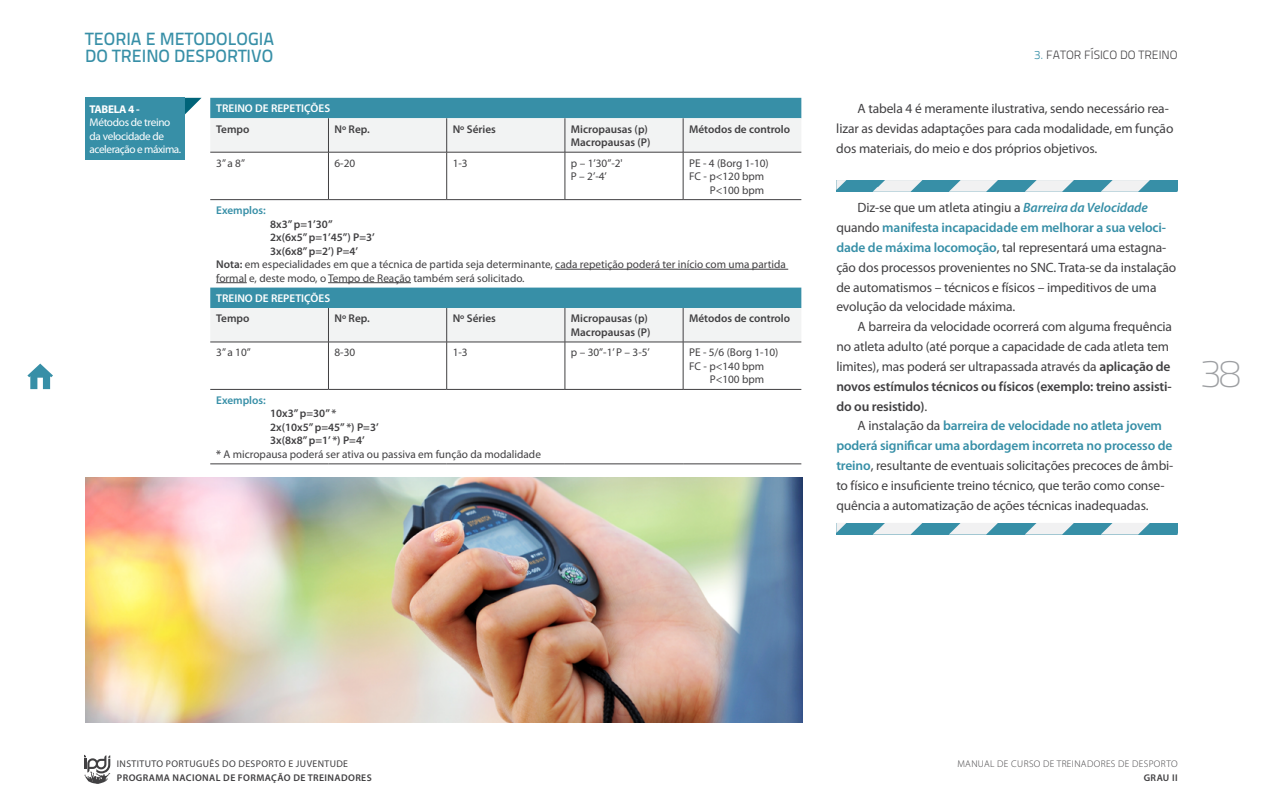
<style>
.page{position:relative;width:1263px;height:808px;background:#fff}
.page>*{position:absolute;margin:0;border:0;box-sizing:border-box;transform-origin:0 0}
.t1{font:700 39px "Titillium Text 14 L";color:#9d9fa2}
.t2{font:17.7px/16.4px "Titillium Text 14 L 600 wt";color:#378fa7}
.t3{font:13.5px/19.8px "Myriad Pro";letter-spacing:-.01em;color:#414042}
.t4{font:12px "Titillium Text 14 L 250 wt";color:#414042}
.t5{font:11.25px/13.5px "Myriad Pro";color:#414042}
.t6{font:600 11.25px/13.5px "Myriad Pro";color:#414042}
.t7{font:11.25px/13.5px "Myriad Pro";letter-spacing:-.03em;color:#fff}
.t8{font:600 11.25px "Myriad Pro";color:#fff}
.t9{font:600 11.25px "Myriad Pro";color:#378fa7}
.t10{font:700 11.25px "Myriad Pro";letter-spacing:-.03em;color:#fff}
.t11{font:600 9.75px "Myriad Pro";letter-spacing:.04em;color:#414042}
.t12{font:9.75px "Myriad Pro";letter-spacing:.04em;color:#414042}
.t13{font:300 9.75px "Myriad Pro";letter-spacing:.04em;color:#414042}
.s1{font-weight:600}
.s2{color:#378fa7}
.s3{font-weight:600;font-style:italic;color:#378fa7}
.s4{font-weight:600;color:#378fa7}
</style>
<div class="page">
<svg style="left:27px;top:364px;width:26px;height:25px"></svg>
<svg style="left:84px;top:755px;width:26px;height:29px"></svg>
<div style="left:210px;top:98px;width:591px;height:20px;background:#378fa7"></div>
<svg style="left:210px;top:118px;width:591px;height:224px"></svg>
<hr style="left:328px;top:118px;width:1px;height:34px;background:#414042">
<hr style="left:446px;top:118px;width:1px;height:34px;background:#414042">
<hr style="left:565px;top:118px;width:1px;height:34px;background:#414042">
<hr style="left:683px;top:118px;width:1px;height:34px;background:#414042">
<hr style="left:210px;top:152px;width:118px;height:1px;background:#414042">
<hr style="left:328px;top:152px;width:119px;height:1px;background:#414042">
<hr style="left:328px;top:152px;width:1px;height:47px;background:#414042">
<hr style="left:447px;top:152px;width:118px;height:1px;background:#414042">
<hr style="left:446px;top:152px;width:1px;height:47px;background:#414042">
<hr style="left:565px;top:152px;width:118px;height:1px;background:#414042">
<hr style="left:565px;top:152px;width:1px;height:47px;background:#414042">
<hr style="left:683px;top:152px;width:118px;height:1px;background:#414042">
<hr style="left:683px;top:152px;width:1px;height:47px;background:#414042">
<hr style="left:210px;top:199px;width:118px;height:1px;background:#414042">
<hr style="left:328px;top:199px;width:119px;height:1px;background:#414042">
<hr style="left:447px;top:199px;width:118px;height:1px;background:#414042">
<hr style="left:565px;top:199px;width:118px;height:1px;background:#414042">
<hr style="left:683px;top:199px;width:118px;height:1px;background:#414042">
<hr style="left:328px;top:308px;width:1px;height:34px;background:#414042">
<hr style="left:446px;top:308px;width:1px;height:34px;background:#414042">
<hr style="left:565px;top:308px;width:1px;height:34px;background:#414042">
<hr style="left:683px;top:308px;width:1px;height:34px;background:#414042">
<hr style="left:210px;top:342px;width:118px;height:1px;background:#414042">
<hr style="left:328px;top:342px;width:119px;height:1px;background:#414042">
<hr style="left:328px;top:342px;width:1px;height:47px;background:#414042">
<hr style="left:447px;top:342px;width:118px;height:1px;background:#414042">
<hr style="left:446px;top:342px;width:1px;height:47px;background:#414042">
<hr style="left:565px;top:342px;width:118px;height:1px;background:#414042">
<hr style="left:565px;top:342px;width:1px;height:47px;background:#414042">
<hr style="left:683px;top:342px;width:118px;height:1px;background:#414042">
<hr style="left:683px;top:342px;width:1px;height:47px;background:#414042">
<hr style="left:210px;top:389px;width:118px;height:1px;background:#414042">
<hr style="left:328px;top:389px;width:119px;height:1px;background:#414042">
<hr style="left:447px;top:389px;width:118px;height:1px;background:#414042">
<hr style="left:565px;top:389px;width:118px;height:1px;background:#414042">
<hr style="left:683px;top:389px;width:118px;height:1px;background:#414042">
<hr style="left:210px;top:464px;width:118px;height:1px;background:#414042">
<hr style="left:328px;top:464px;width:119px;height:1px;background:#414042">
<hr style="left:447px;top:464px;width:118px;height:1px;background:#414042">
<hr style="left:565px;top:464px;width:118px;height:1px;background:#414042">
<hr style="left:683px;top:464px;width:118px;height:1px;background:#414042">
<hr style="left:555px;top:269px;width:233px;height:1px;background:#414042">
<hr style="left:216px;top:282px;width:31px;height:1px;background:#414042">
<hr style="left:328px;top:282px;width:83px;height:1px;background:#414042">
<div style="left:85px;top:98px;width:100px;height:62px;background:#378fa7"></div>
<svg style="left:185px;top:98px;width:17px;height:16px"></svg>
<div style="left:836px;top:180px;width:342px;height:12px;background:#378fa7"></div>
<svg style="left:1101px;top:180px;width:49px;height:12px"></svg>
<svg style="left:836px;top:180px;width:86px;height:12px"></svg>
<svg style="left:949px;top:180px;width:49px;height:12px"></svg>
<svg style="left:1025px;top:180px;width:49px;height:12px"></svg>
<div style="left:836px;top:523px;width:342px;height:11px;background:#378fa7"></div>
<svg style="left:1101px;top:523px;width:49px;height:11px"></svg>
<svg style="left:836px;top:523px;width:86px;height:11px"></svg>
<svg style="left:949px;top:523px;width:49px;height:11px"></svg>
<svg style="left:1025px;top:523px;width:49px;height:11px"></svg>
<img style="left:85px;top:477px;width:717px;height:246px">
<h2 class="t2" style="left:85px;top:31px;width:190px">TEORIA E METODOLOGIA<br>DO TREINO DESPORTIVO</h2>
<p class="t10" style="left:90px;top:102px;width:52px">TABELA 4 -</p>
<p class="t7" style="left:90px;top:115px;width:93px">Métodos de treino da velocidade de aceleração e máxima.</p>
<p class="t8" style="left:216px;top:101px;width:115px">TREINO DE REPETIÇÕES</p>
<p class="t6" style="left:216px;top:122px;width:35px">Tempo</p>
<p class="t6" style="left:334px;top:122px;width:37px">Nº Rep.</p>
<p class="t6" style="left:453px;top:122px;width:45px">Nº Séries</p>
<p class="t6" style="left:571px;top:122px;width:81px">Micropausas (p)<br>Macropausas (P)</p>
<p class="t6" style="left:689px;top:122px;width:103px">Métodos de controlo</p>
<p class="t5" style="left:216px;top:156px;width:30px">3” a 8”</p>
<p class="t5" style="left:334px;top:156px;width:22px">6-20</p>
<p class="t5" style="left:453px;top:156px;width:16px">1-3</p>
<p class="t5" style="left:571px;top:156px;width:53px">p – 1’30”-2'<br>P – 2’-4’</p>
<p class="t5" style="left:689px;top:156px;width:81px">PE - 4 (Borg 1-10)</p>
<p class="t5" style="left:689px;top:169px;width:77px">FC - p&lt;120 bpm</p>
<p class="t5" style="left:710px;top:183px;width:56px">P&lt;100 bpm</p>
<p class="t9" style="left:216px;top:203px;width:51px">Exemplos:</p>
<p class="t6" style="left:270px;top:217px;width:64px">8x3” p=1’30”</p>
<p class="t6" style="left:270px;top:230px;width:106px">2x(6x5” p=1’45”) P=3’</p>
<p class="t6" style="left:270px;top:244px;width:90px">3x(6x8” p=2’) P=4’</p>
<p class="t5" style="left:216px;top:257px;width:571px"><span class="s1">Nota:</span> em especialidades em que a técnica de partida seja determinante, cada repetição poderá ter início com uma partida</p>
<p class="t5" style="left:216px;top:271px;width:310px">formal e, deste modo, o Tempo de Reação também será solicitado.</p>
<p class="t8" style="left:216px;top:291px;width:115px">TREINO DE REPETIÇÕES</p>
<p class="t6" style="left:216px;top:312px;width:35px">Tempo</p>
<p class="t6" style="left:334px;top:312px;width:37px">Nº Rep.</p>
<p class="t6" style="left:453px;top:312px;width:45px">Nº Séries</p>
<p class="t6" style="left:571px;top:312px;width:81px">Micropausas (p)<br>Macropausas (P)</p>
<p class="t6" style="left:689px;top:312px;width:103px">Métodos de controlo</p>
<p class="t5" style="left:216px;top:346px;width:36px">3” a 10”</p>
<p class="t5" style="left:334px;top:346px;width:22px">8-30</p>
<p class="t5" style="left:453px;top:346px;width:16px">1-3</p>
<p class="t5" style="left:571px;top:346px;width:80px">p – 30”-1’ P – 3-5’</p>
<p class="t5" style="left:689px;top:346px;width:91px">PE - 5/6 (Borg 1-10)<br>FC - p&lt;140 bpm</p>
<p class="t5" style="left:710px;top:373px;width:56px">P&lt;100 bpm</p>
<p class="t9" style="left:216px;top:393px;width:51px">Exemplos:</p>
<p class="t6" style="left:270px;top:406px;width:68px">10x3” p=30” *</p>
<p class="t6" style="left:270px;top:420px;width:110px">2x(10x5” p=45” *) P=3’</p>
<p class="t6" style="left:270px;top:433px;width:96px">3x(8x8” p=1’ *) P=4’</p>
<p class="t5" style="left:216px;top:447px;width:326px"><span class="s1">*</span> A micropausa poderá ser ativa ou passiva em função da modalidade</p>
<p class="t4" style="left:1034px;top:48px;width:145px"><span class="s2">3.</span> FATOR FÍSICO DO TREINO</p>
<p class="t3" style="left:836px;top:99px;width:339px;text-indent:21px">A tabela 4 é meramente ilustrativa, sendo necessário rea&shy;lizar as devidas adaptações para cada modalidade, em função dos materiais, do meio e dos próprios objetivos.</p>
<p class="t3" style="left:836px;top:198px;width:341px;text-indent:21px">Diz-se que um atleta atingiu a <span class="s3">Barreira da Velocidade </span>quando <span class="s4">manifesta incapacidade em melhorar a sua veloci&shy;dade de máxima locomoção</span>, tal representará uma estagna&shy;ção dos processos provenientes no SNC. Trata-se da instalação de automatismos – técnicos e físicos – impeditivos de uma evolução da velocidade máxima.</p>
<p class="t3" style="left:836px;top:317px;width:337px;text-indent:21px">A barreira da velocidade ocorrerá com alguma frequência no atleta adulto (até porque a capacidade de cada atleta tem limites), mas poderá ser ultrapassada através da <span class="s1">aplicação de novos estímulos técnicos ou físicos (exemplo: treino assisti&shy;do ou resistido)</span>.</p>
<p class="t3" style="left:836px;top:416px;width:339px;text-indent:21px">A instalação da <span class="s4">barreira de velocidade no atleta jovem poderá significar uma abordagem incorreta no processo de treino</span>, resultante de eventuais solicitações precoces de âmbi&shy;to físico e insuficiente treino técnico, que terão como conse&shy;quência a automatização de ações técnicas inadequadas.</p>
<h1 class="t1" style="left:1200px;top:350px;width:41px">38</h1>
<p class="t12" style="left:117px;top:758px;width:233px">INSTITUTO PORTUGUÊS DO DESPORTO E JUVENTUDE</p>
<p class="t11" style="left:117px;top:771px;width:256px">PROGRAMA NACIONAL DE FORMAÇÃO DE TREINADORES</p>
<p class="t13" style="left:957px;top:758px;width:222px">MANUAL DE CURSO DE TREINADORES DE DESPORTO</p>
<p class="t11" style="left:1144px;top:771px;width:35px">GRAU II</p>
</div>
